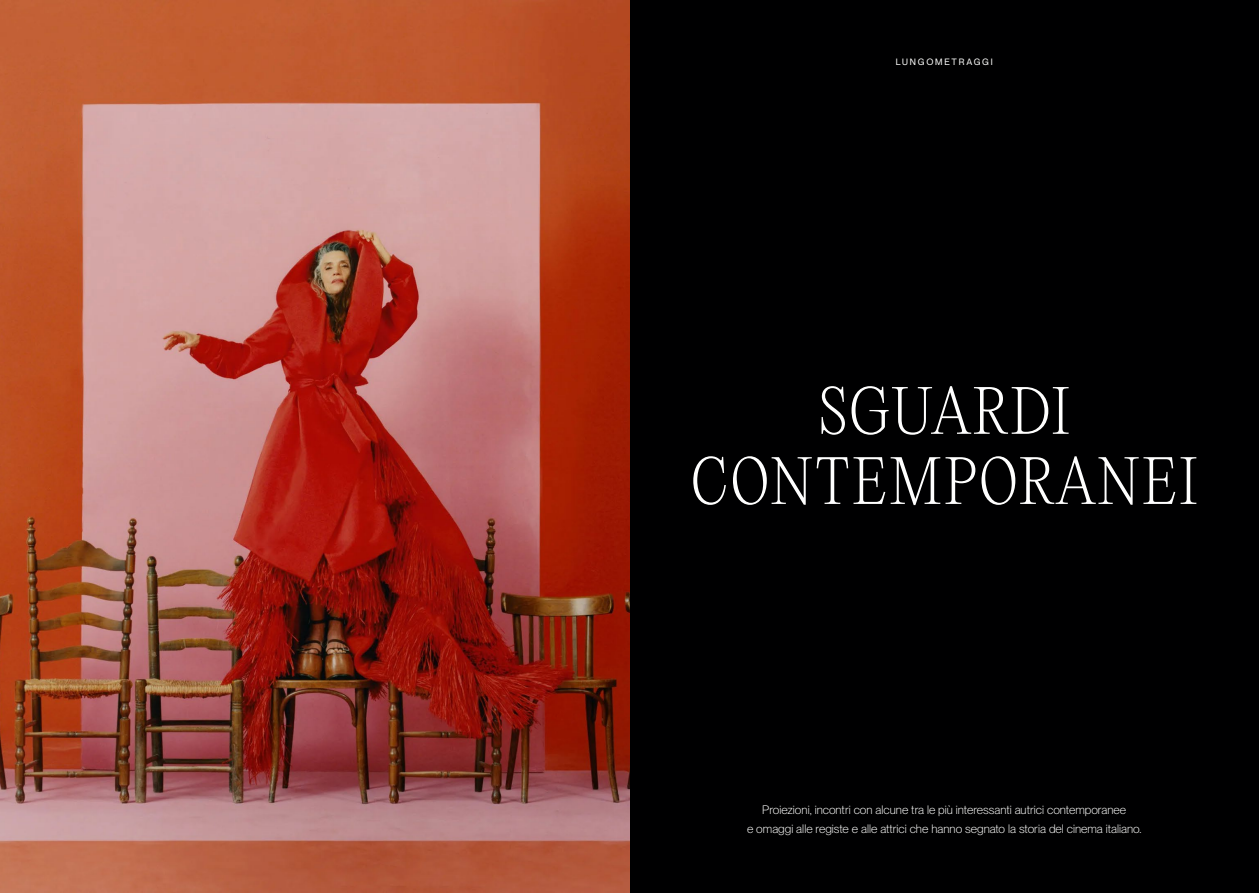
<style>
.page{position:relative;width:1259px;height:893px;background:#000001}
.page>*{position:absolute;margin:0;border:0;box-sizing:border-box;transform-origin:0 0}
.t1{font:200 58.5px/70.1px "PP Editorial New";letter-spacing:.05em;color:#fff;text-align:center}
.t2{font:300 12px/19.5px "PP Neue Montreal";color:#fff;text-align:center}
.t3{font:9px "PP Neue Montreal";letter-spacing:.2em;color:#fff}
</style>
<div class="page">
<img style="left:0;top:0;width:629px;height:893px">
<p class="t3" style="left:895px;top:57px;width:99px">LUNGOMETRAGGI</p>
<h1 class="t1" style="left:691px;top:376px;width:508px">SGUARDI<br>CONTEMPORANEI</h1>
<p class="t2" style="left:747px;top:799px;width:396px">Proiezioni, incontri con alcune tra le più interessanti autrici contemporanee<br>e omaggi alle registe e alle attrici che hanno segnato la storia del cinema italiano.</p>
</div>
